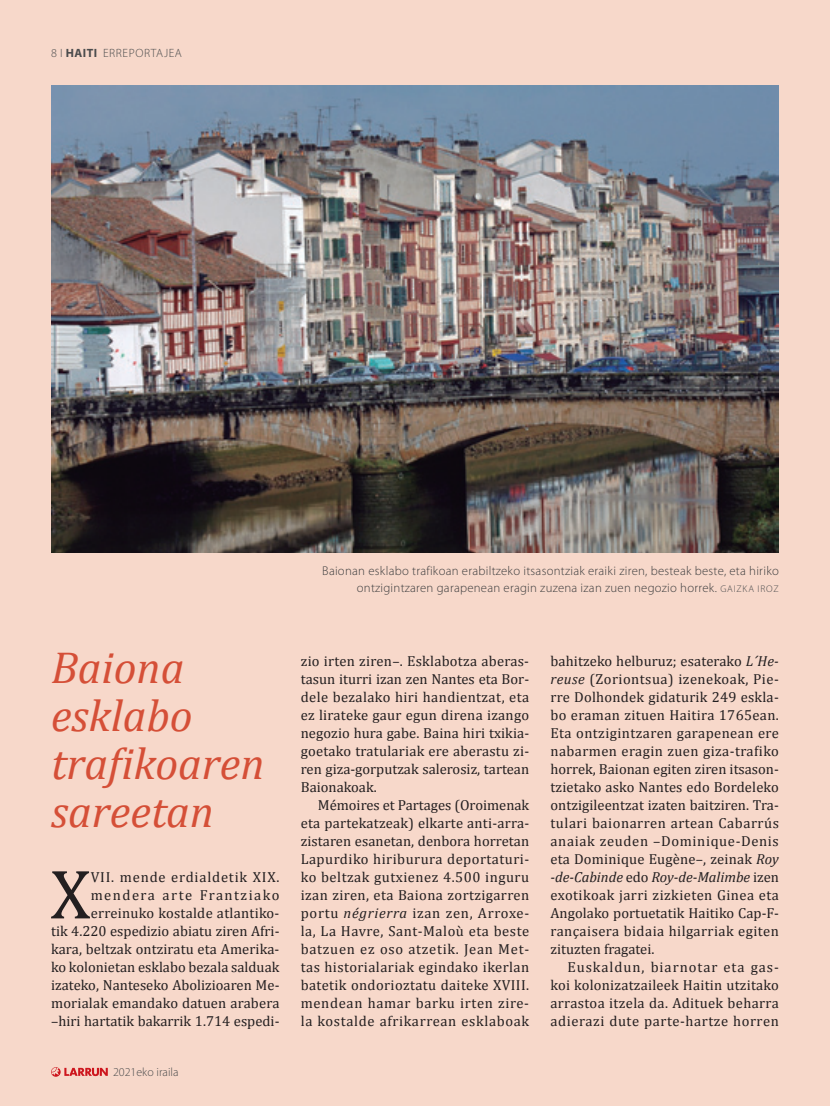
<style>
.page{position:relative;width:830px;height:1106px;background:#fff}
.page>*{position:absolute;margin:0;border:0;box-sizing:border-box;transform-origin:0 0}
.t1{font:70.5px "Cambria";color:#231f20}
.t2{font:italic 45px/48px "Cambria";color:#d54f37}
.t3{font:14.55px/18px "Cambria";letter-spacing:.01em;color:#231f20;text-align:justify}
.t4{font:300 12.75px/16.5px "Myriad Pro";letter-spacing:.02em;color:#3e3e3f;text-align:right}
.t5{font:300 12px "Myriad Pro";letter-spacing:.05em;color:#4b4c4d}
.t6{font:300 12px "Myriad Pro";letter-spacing:.005em;color:#4b4c4d}
.s1{font-weight:700}
.s2{font-size:9.75px;color:#4b4c4d}
.s3{font-style:italic}
</style>
<div class="page">
<div style="left:0;top:0;width:829px;height:1106px;background:#f7d8ca"></div>
<svg style="left:51px;top:1067px;width:57px;height:9px"></svg>
<img style="left:51px;top:85px;width:727px;height:468px">
<p class="t5" style="left:51px;top:45px;width:132px">8 І <span class="s1">HAITI</span> ERREPORTAJEA</p>
<p class="t4" style="left:322px;top:562px;width:458px">Baionan esklabo trafikoan erabiltzeko itsasontziak eraiki ziren, besteak beste, eta hiriko ontzigintzaren garapenean eragin zuzena izan zuen negozio horrek. <span class="s2">Ga izka Iroz</span></p>
<h2 class="t2" style="left:51px;top:643px;width:215px">Baiona esklabo trafikoaren sareetan</h2>
<h1 class="t1" style="left:50px;top:852px;width:42px">X</h1>
<p class="t3" style="left:51px;top:868px;width:230px;text-align:right">VII. mende erdialdetik XIX. mendera arte Frantziako erreinuko kostalde atlantiko-<br>tik 4.220 espedizio abiatu ziren Afri&shy;kara, beltzak ontziratu eta Amerika&shy;ko kolonietan esklabo bezala salduak izateko, Nanteseko Abolizioaren Me&shy;morialak emandako datuen arabera –hiri hartatik bakarrik 1.714 espedi-</p>
<p class="t6" style="left:113px;top:1065px;width:67px">2021eko iraila</p>
<p class="t3" style="left:300px;top:652px;width:230px">zio irten ziren–. Esklabotza aberas&shy;tasun iturri izan zen Nantes eta Bor&shy;dele bezalako hiri handientzat, eta ez lirateke gaur egun direna izango negozio hura gabe. Baina hiri txikia&shy;goetako tratulariak ere aberastu zi&shy;ren giza-gorputzak salerosiz, tartean Baionakoak.</p>
<p class="t3" style="left:300px;top:796px;width:230px;text-indent:17px">Mémoires et Partages (Oroimenak eta partekatzeak) elkarte anti-arra&shy;zistaren esanetan, denbora horretan Lapurdiko hiriburura deportaturi&shy;ko beltzak gutxienez 4.500 inguru izan ziren, eta Baiona zortzigarren portu <span class="s3">négrierra</span> izan zen, Arroxe&shy;la, La Havre, Sant-Maloù eta beste batzuen ez oso atzetik. Jean Met&shy;tas historialariak egindako ikerlan batetik ondorioztatu daiteke XVIII. mendean hamar barku irten zire&shy;la kostalde afrikarrean esklaboak</p>
<p class="t3" style="left:550px;top:652px;width:230px">bahitzeko helburuz; esaterako <span class="s3">L´He&shy;reuse</span> (Zoriontsua) izenekoak, Pie&shy;rre Dolhondek gidaturik 249 eskla&shy;bo eraman zituen Haitira 1765ean.<br>Eta ontzigintzaren garapenean ere nabarmen eragin zuen giza-trafiko horrek, Baionan egiten ziren itsason&shy;tzietako asko Nantes edo Bordeleko ontzigileentzat izaten baitziren. Tra&shy;tulari baionarren artean Cabarrús anaiak zeuden –Dominique-Denis eta Dominique Eugène–, zeinak <span class="s3">Roy -de-Cabinde</span> edo <span class="s3">Roy-de-Malimbe</span> izen exotikoak jarri zizkieten Ginea eta Angolako portuetatik Haitiko Cap-F&shy;rançaisera bidaia hilgarriak egiten zituzten fragatei.</p>
<p class="t3" style="left:550px;top:958px;width:230px;text-indent:17px">Euskaldun, biarnotar eta gas&shy;koi kolonizatzaileek Haitin utzitako arrastoa itzela da. Adituek beharra adierazi dute parte-hartze horren</p>
</div>
